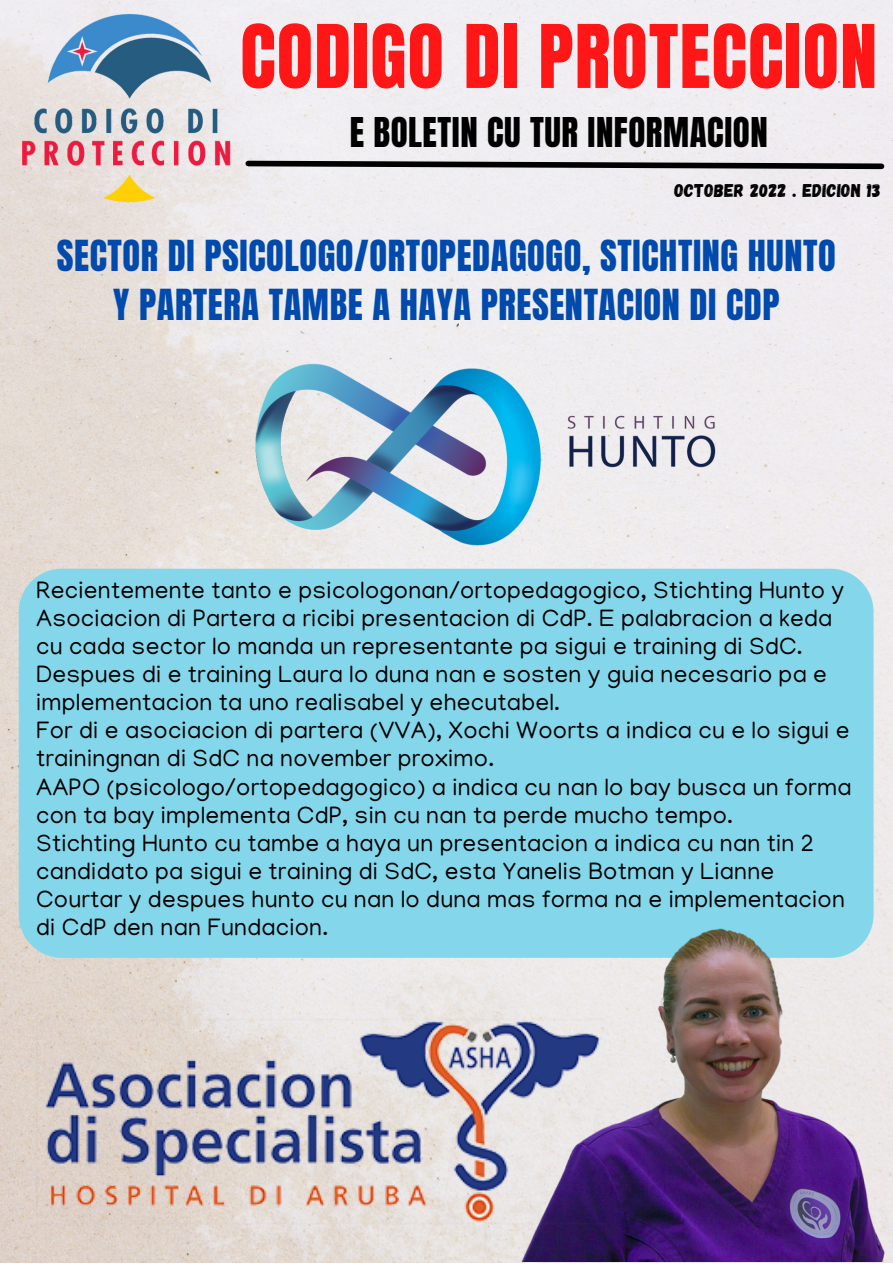
<style>
.page{position:relative;width:893px;height:1264px;background:#fff}
.page>*{position:absolute;margin:0;border:0;box-sizing:border-box;transform-origin:0 0}
.t1{font:74.55px "Anton";letter-spacing:.015em;color:#ff1616}
.t2{font:36.3px/48.3px "Anton";letter-spacing:.015em;color:#004aad;text-align:center}
.t3{font:34.95px "Anton";letter-spacing:.015em;color:#000}
.t4{font:24.3px/28px "Manjari";letter-spacing:.01em;color:#000}
.t5{font:18.45px "Gagalin";letter-spacing:.015em;color:#000}
</style>
<div class="page">
<img style="left:0;top:0;width:892px;height:1262px">
<div style="left:19px;top:568px;width:854px;height:389px;background:#84d7eb;border-radius:43px"></div>
<img style="left:12px;top:4px;width:227px;height:207px">
<svg style="left:242px;top:158px;width:645px;height:14px;background:#8f8e90"></svg>
<img style="left:507px;top:909px;width:385px;height:352px">
<img style="left:170px;top:335px;width:553px;height:225px">
<img style="left:36px;top:990px;width:570px;height:262px">
<h1 class="t1" style="left:240px;top:3px;width:638px">CODIGO DI PROTECCION</h1>
<h3 class="t3" style="left:349px;top:107px;width:419px">E BOLETIN CU TUR INFORMACION</h3>
<p class="t5" style="left:674px;top:178px;width:208px">OCTOBER 2022 . EDICION 13</p>
<h2 class="t2" style="left:57px;top:232px;width:780px">SECTOR DI PSICOLOGO/ORTOPEDAGOGO, STICHTING HUNTO<br>Y PARTERA TAMBE A HAYA PRESENTACION DI CDP</h2>
<p class="t4" style="left:36px;top:579px;width:816px">Recientemente tanto e psicologonan/ortopedagogico, Stichting Hunto y Asociacion di Partera a ricibi presentacion di CdP. E palabracion a keda cu cada sector lo manda un representante pa sigui e training di SdC.<br>Despues di e training Laura lo duna nan e sosten y guia necesario pa e implementacion ta uno realisabel y ehecutabel.<br>For di e asociacion di partera (VVA), Xochi Woorts a indica cu e lo sigui e trainingnan di SdC na november proximo.<br>AAPO (psicologo/ortopedagogico) a indica cu nan lo bay busca un forma con ta bay implementa CdP, sin cu nan ta perde mucho tempo.<br>Stichting Hunto cu tambe a haya un presentacion a indica cu nan tin 2 candidato pa sigui e training di SdC, esta Yanelis Botman y Lianne Courtar y despues hunto cu nan lo duna mas forma na e implementacion di CdP den nan Fundacion.</p>
</div>
